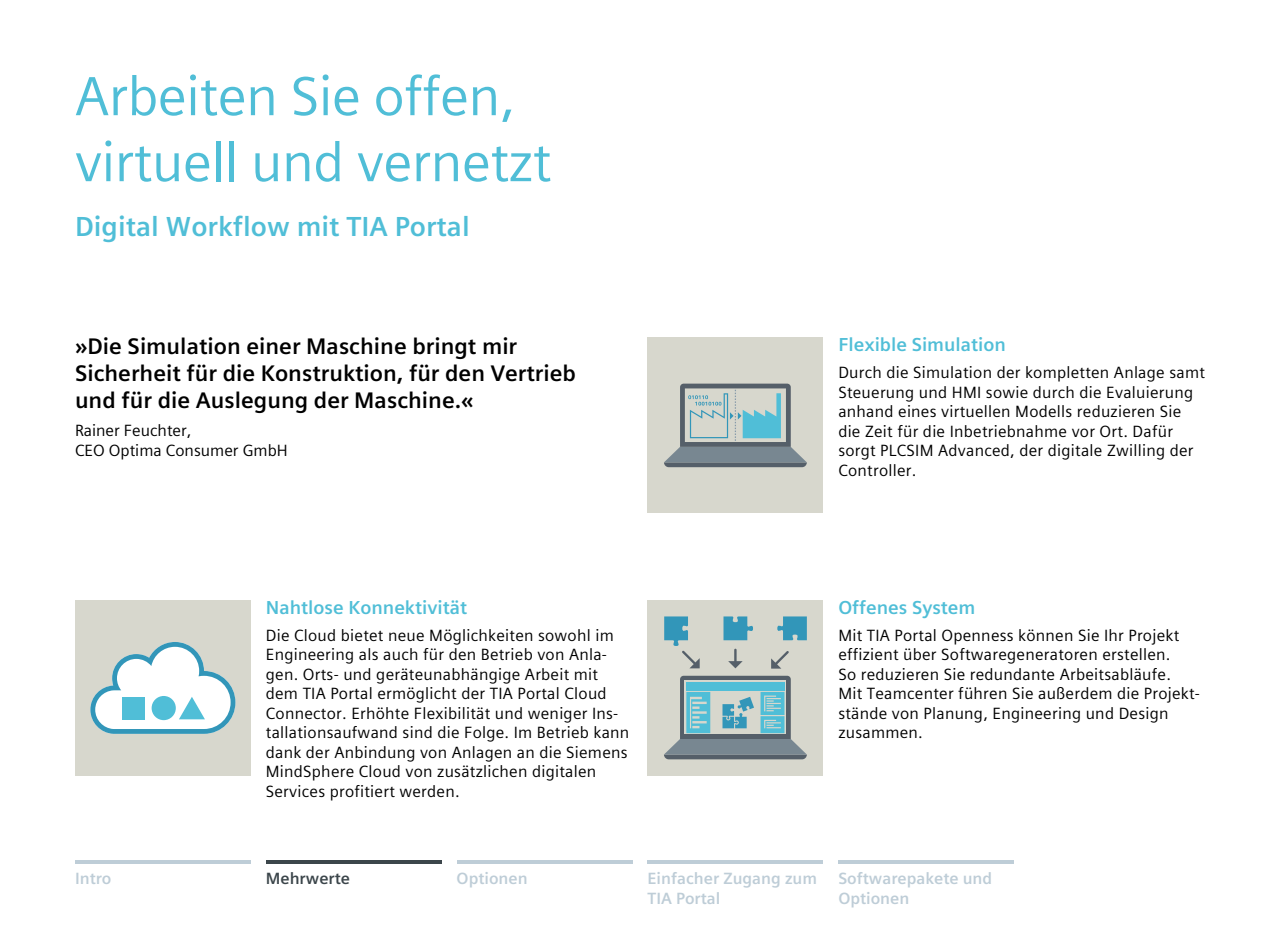
<style>
.page{position:relative;width:1280px;height:935px;background:#fff}
.page>*{position:absolute;margin:0;border:0;box-sizing:border-box;transform-origin:0 0}
.t1{font:55px/66px "Siemens Sans Global";letter-spacing:-.01em;color:#50bed7}
.t2{font:700 27.5px "Siemens Sans Global";color:#50bed7}
.t3{font:700 22.5px/27px "Siemens Sans Global";color:#000}
.t4{font:700 18.75px "Siemens Sans Global";color:#50bed7}
.t5{font:16.25px/19.5px "Siemens Sans Global";letter-spacing:.015em;color:#000}
.t6{font:700 16.25px/19.5px "Siemens Sans Global";color:#becdd7}
.t7{font:700 16.25px "Siemens Sans Global";color:#3c464b}
</style>
<div class="page">
<hr style="left:75px;top:860px;width:176px;height:4px;background:#becdd7">
<hr style="left:457px;top:860px;width:175px;height:4px;background:#becdd7">
<hr style="left:648px;top:860px;width:175px;height:4px;background:#becdd7">
<hr style="left:838px;top:860px;width:176px;height:4px;background:#becdd7">
<hr style="left:266px;top:860px;width:176px;height:4px;background:#3c464b">
<div style="left:648px;top:338px;width:175px;height:175px;background:#d7d7cd"></div>
<svg style="left:664px;top:384px;width:143px;height:83px"></svg>
<div style="left:648px;top:600px;width:175px;height:176px;background:#d7d7cd"></div>
<svg style="left:664px;top:676px;width:143px;height:83px"></svg>
<svg style="left:777px;top:616px;width:30px;height:24px"></svg>
<svg style="left:724px;top:616px;width:29px;height:24px"></svg>
<svg style="left:771px;top:651px;width:18px;height:18px"></svg>
<svg style="left:664px;top:616px;width:36px;height:52px"></svg>
<svg style="left:728px;top:649px;width:15px;height:19px"></svg>
<div style="left:75px;top:600px;width:176px;height:176px;background:#d7d7cd"></div>
<svg style="left:90px;top:642px;width:145px;height:92px"></svg>
<h1 class="t1" style="left:75px;top:64px;width:478px">Arbeiten Sie offen, virtuell und vernetzt</h1>
<h2 class="t2" style="left:75px;top:206px;width:396px">Digital Workflow mit TIA Portal</h2>
<h3 class="t3" style="left:75px;top:333px;width:502px">»Die Simulation einer Maschine bringt mir<br>Sicherheit für die Konstruktion, für den Vertrieb und für die Auslegung der Maschine.«</h3>
<p class="t5" style="left:75px;top:421px;width:214px">Rainer Feuchter,<br>CEO Optima Consumer GmbH</p>
<p class="t4" style="left:266px;top:593px;width:203px">Nahtlose Konnektivität</p>
<p class="t5" style="left:266px;top:625px;width:365px">Die Cloud bietet neue Möglichkeiten sowohl im Engineering als auch für den Betrieb von Anla&shy;gen. Orts- und geräteunabhängige Arbeit mit dem TIA Portal ermöglicht der TIA Portal Cloud Connector. Erhöhte Flexibilität und weniger Ins&shy;tallationsaufwand sind die Folge. Im Betrieb kann dank der Anbindung von Anlagen an die Siemens MindSphere Cloud von zusätzlichen digitalen Services profitiert werden.</p>
<p class="t4" style="left:838px;top:330px;width:169px">Flexible Simulation</p>
<p class="t5" style="left:838px;top:363px;width:368px">Durch die Simulation der kompletten Anlage samt Steuerung und HMI sowie durch die Evaluierung anhand eines virtuellen Modells reduzieren Sie die Zeit für die Inbetriebnahme vor Ort. Dafür sorgt PLCSIM Advanced, der digitale Zwilling der Controller.</p>
<p class="t4" style="left:838px;top:593px;width:139px">Offenes System</p>
<p class="t5" style="left:838px;top:625px;width:363px">Mit TIA Portal Openness können Sie Ihr Projekt effizient über Softwaregeneratoren erstellen.<br>So reduzieren Sie redundante Arbeitsabläufe.<br>Mit Teamcenter führen Sie außerdem die Projekt&shy;stände von Planung, Engineering und Design zusammen.</p>
<p class="t6" style="left:75px;top:869px;width:38px">Intro</p>
<p class="t6" style="left:457px;top:869px;width:73px">Optionen</p>
<p class="t6" style="left:648px;top:869px;width:171px">Einfacher Zugang zum<br>TIA Portal</p>
<p class="t6" style="left:838px;top:869px;width:155px">Softwarepakete und<br>Optionen</p>
<p class="t7" style="left:266px;top:866px;width:86px">Mehrwerte</p>
</div>
